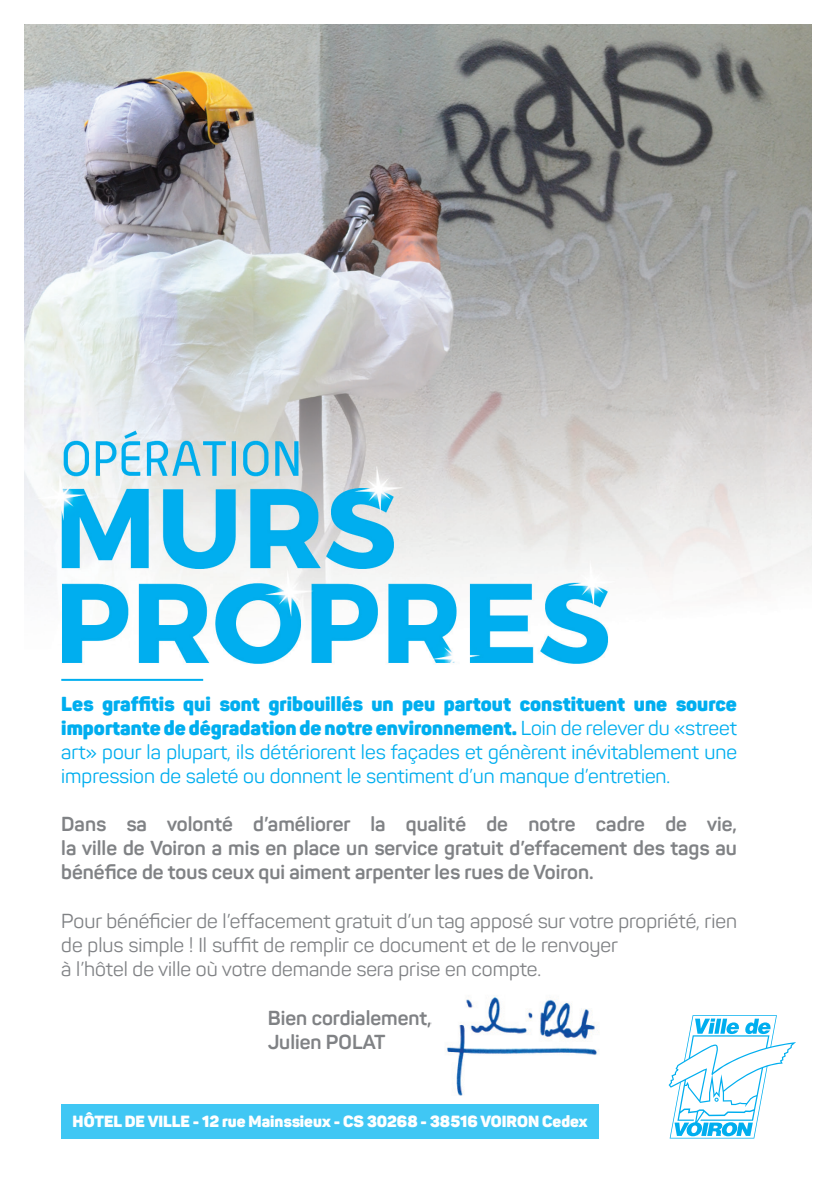
<style>
.page{position:relative;width:840px;height:1191px;background:#fff}
.page>*{position:absolute;margin:0;border:0;box-sizing:border-box;transform-origin:0 0}
.t1{font:20px/24px "Panton";color:#00aeef;text-align:justify}
.t2{font:700 20px/24px "Panton";color:#808285;text-align:justify}
.t3{font:20px/24px "Panton";color:#808285}
.t4{font:900 16px "Panton";color:#fff}
.s1{font-weight:900}
</style>
<div class="page">
<img style="left:25px;top:25px;width:786px;height:1094px">
<svg style="left:668px;top:1015px;width:127px;height:123px"></svg>
<hr style="left:61px;top:679px;width:142px;height:2px;background:#00aeef">
<div style="left:61px;top:1103px;width:537px;height:35px;background:#40c7f4"></div>
<img style="left:431px;top:988px;width:175px;height:111px">
<p class="t1" style="left:61px;top:692px;width:676px"><span class="s1">Les graffitis qui sont gribouillés un peu partout constituent une source importante de dégradation de notre environnement.</span> Loin de relever du «street art» pour la plupart, ils détériorent les façades et génèrent inévitablement une impression de saleté ou donnent le sentiment d’un manque d’entretien.</p>
<p class="t2" style="left:61px;top:812px;width:676px">Dans sa volonté d’améliorer la qualité de notre cadre de vie, la ville de Voiron a mis en place un service gratuit d’effacement des tags au bénéfice de tous ceux qui aiment arpenter les rues de Voiron.</p>
<p class="t3" style="left:61px;top:908px;width:676px">Pour bénéficier de l’effacement gratuit d’un tag apposé sur votre propriété, rien de plus simple ! Il suffit de remplir ce document et de le renvoyer<br>à l’hôtel de ville où votre demande sera prise en compte.</p>
<p class="t2" style="left:268px;top:1006px;width:165px">Bien cordialement,<br>Julien POLAT</p>
<p class="t4" style="left:73px;top:1111px;width:516px">HÔTEL DE VILLE - 12 rue Mainssieux - CS 30268 - 38516 VOIRON Cedex</p>
</div>
